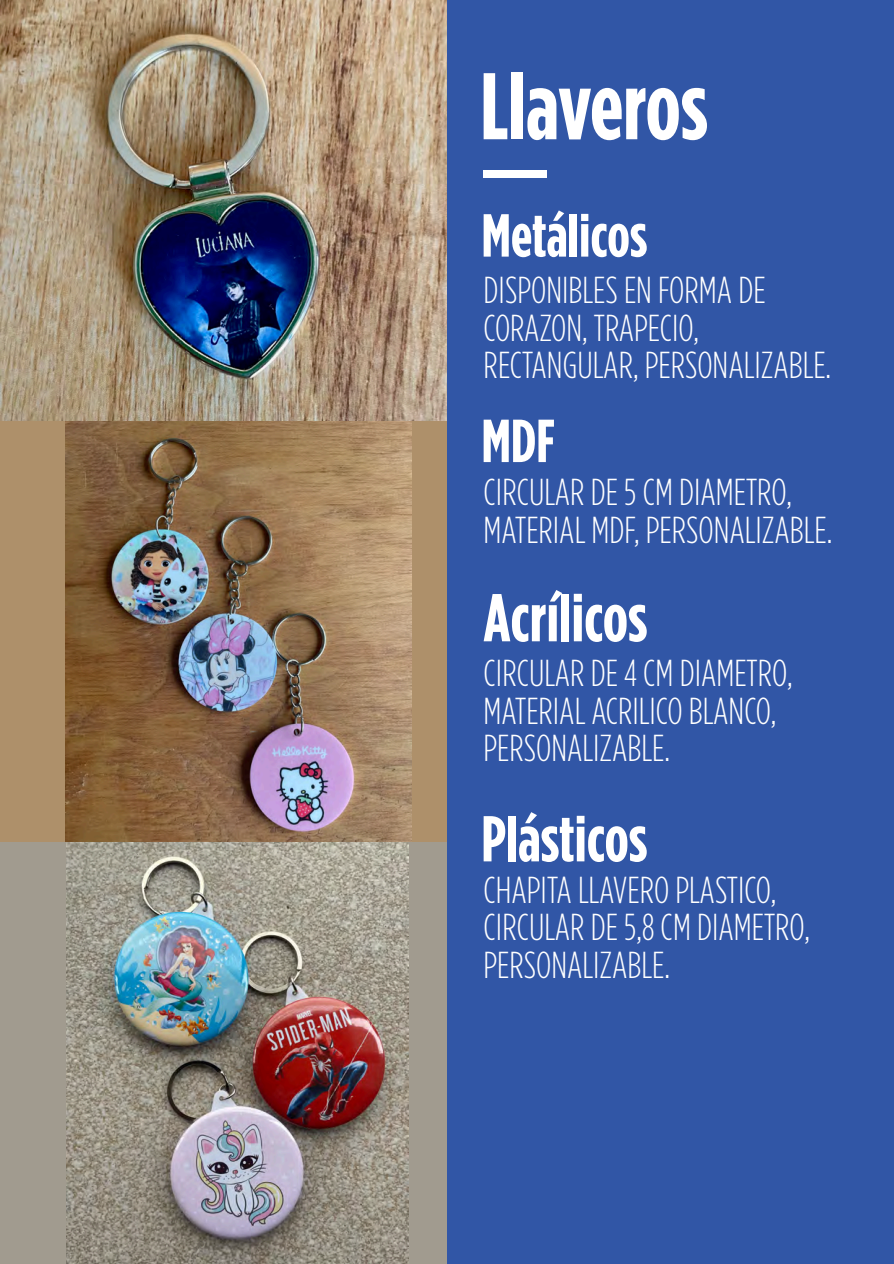
<style>
.page{position:relative;width:894px;height:1264px;background:#fff}
.page>*{position:absolute;margin:0;border:0;box-sizing:border-box;transform-origin:0 0}
.t1{font:700 94.35px "Gotham Condensed";color:#fff}
.t2{font:700 67.35px "Gotham Condensed";color:#fff}
.t3{font:700 64.65px "Gotham Condensed";color:#fff}
.t4{font:700 60.6px "Gotham Condensed";color:#fff}
.t5{font:300 37.5px/37.5px "Gotham Condensed";color:#fff}
</style>
<div class="page">
<img style="left:0;top:0;width:447px;height:421px">
<div style="left:0;top:421px;width:447px;height:421px;background:#ae906a"></div>
<img style="left:65px;top:421px;width:346px;height:421px">
<div style="left:0;top:842px;width:447px;height:421px;background:#a19b8f"></div>
<img style="left:67px;top:842px;width:342px;height:421px">
<div style="left:447px;top:0;width:446px;height:1263px;background:#3156a6"></div>
<div style="left:483px;top:170px;width:64px;height:7px;background:#fff"></div>
<h1 class="t1" style="left:480px;top:53px;width:229px">Llaveros</h1>
<h3 class="t4" style="left:481px;top:201px;width:167px">Metálicos</h3>
<p class="t5" style="left:483px;top:271px;width:349px">DISPONIBLES EN FORMA DE<br>CORAZON, TRAPECIO,<br>RECTANGULAR, PERSONALIZABLE.</p>
<h3 class="t4" style="left:481px;top:406px;width:75px">MDF</h3>
<p class="t5" style="left:483px;top:473px;width:350px">CIRCULAR DE 5 CM DIAMETRO,<br>MATERIAL MDF, PERSONALIZABLE.</p>
<h2 class="t2" style="left:483px;top:579px;width:165px">Acrílicos</h2>
<p class="t5" style="left:483px;top:654px;width:310px">CIRCULAR DE 4 CM DIAMETRO,<br>MATERIAL ACRILICO BLANCO,<br>PERSONALIZABLE.</p>
<h3 class="t3" style="left:481px;top:802px;width:167px">Plásticos</h3>
<p class="t5" style="left:483px;top:870px;width:328px">CHAPITA LLAVERO PLASTICO,<br>CIRCULAR DE 5,8 CM DIAMETRO,<br>PERSONALIZABLE.</p>
</div>
